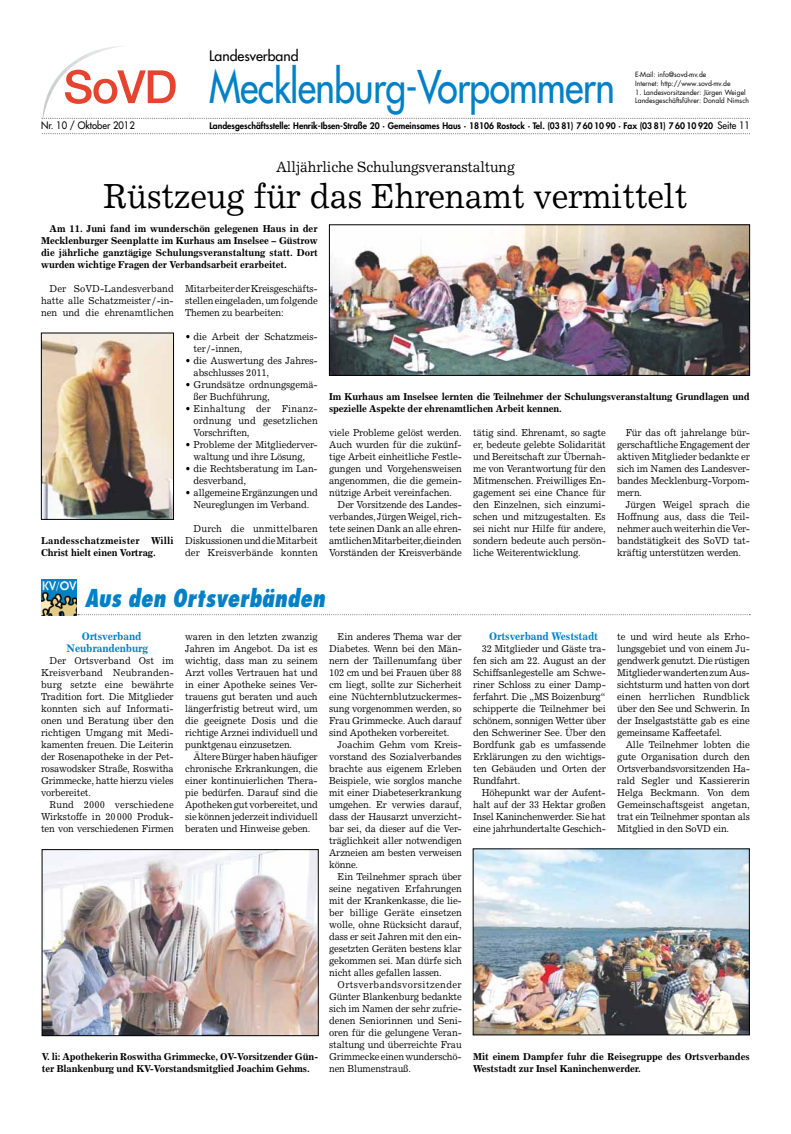
<style>
.page{position:relative;width:791px;height:1134px;background:#fff}
.page>*{position:absolute;margin:0;border:0;box-sizing:border-box;transform-origin:0 0}
.t1{font:43.9px "Futura";letter-spacing:-.015em;color:#0081c7;scale:.85 1}
.t2{font:35px "Excelsior";letter-spacing:-.005em;color:#000;scale:.94 1}
.t3{font:italic 800 condensed 24px "Futura";color:#0081c7;scale:.93 1}
.t4{font:15px "Excelsior";letter-spacing:-.015em;color:#000;scale:.94 1}
.t5{font:14.1px "Futura";color:#000}
.t6{font:700 11px/12px "Excelsior";letter-spacing:-.015em;color:#0081c7;scale:.94 1}
.t7{font:10px/12px "Excelsior";letter-spacing:-.015em;color:#000;text-align:justify;scale:.94 1}
.t8{font:700 10px/12px "Excelsior";letter-spacing:-.015em;color:#000;scale:.96 1}
.t9{font:700 10px/12px "Excelsior";letter-spacing:.02em;color:#000;scale:.96 1}
.t10{font:10px "Futura";color:#000;scale:.94 1}
.t11{font:800 8.8px "Futura";color:#000}
.t12{font:7px/8.8px "Futura";color:#000;scale:.96 1}
</style>
<div class="page">
<img style="left:331px;top:227px;width:417px;height:147px">
<div style="left:329px;top:225px;width:421px;height:151px;border:1px solid #000"></div>
<img style="left:43px;top:335px;width:129px;height:183px">
<div style="left:41px;top:333px;width:133px;height:187px;border:1px solid #000"></div>
<img style="left:41px;top:580px;width:36px;height:36px">
<svg style="left:78px;top:614px;width:672px;height:1px"></svg>
<img style="left:44px;top:851px;width:272px;height:183px">
<div style="left:42px;top:849px;width:276px;height:187px;border:1px solid #000"></div>
<img style="left:475px;top:851px;width:272px;height:182px">
<svg style="left:41px;top:133px;width:709px;height:1px"></svg>
<svg style="left:41px;top:46px;width:709px;height:74px"></svg>
<h3 class="t5" style="left:209px;top:47px;width:91px">Landesverband</h3>
<h1 class="t1" style="left:209px;top:58px;width:479px">Mecklenburg-Vorpommern</h1>
<p class="t12" style="left:635px;top:70px;width:101px">E-Mail: info@sovd-mv.de<br>Internet: http://www.sovd-mv.de</p>
<p class="t12" style="left:635px;top:88px;width:120px">1. Landesvorsitzender: Jürgen Weigel<br>Landesgeschäftsführer: Donald Nimsch</p>
<p class="t10" style="left:41px;top:119px;width:101px">Nr. 10 / Oktober 2012</p>
<p class="t10" style="left:717px;top:119px;width:36px">Seite 11</p>
<p class="t11" style="left:209px;top:120px;width:505px">Landesgeschäftsstelle: Henrik-Ibsen-Straße 20 · Gemeinsames Haus · 18106 Rostock · Tel. (03 81) 7 60 10 90 · Fax (03 81) 7 60 10 920</p>
<h3 class="t4" style="left:276px;top:158px;width:255px">Alljährliche Schulungsveranstaltung</h3>
<h2 class="t2" style="left:103px;top:175px;width:623px">Rüstzeug für das Ehrenamt vermittelt</h2>
<p class="t8" style="left:41px;top:222px;width:290px;text-align:justify;text-indent:9px">Am 11. Juni fand im wunderschön gelegenen Haus in der Mecklenburger Seenplatte im Kurhaus am Inselsee – Güstrow die jährliche ganztägige Schulungsveranstaltung statt. Dort wurden wichtige Fragen der Verbandsarbeit erarbeitet.</p>
<p class="t7" style="left:41px;top:282px;width:143px;text-indent:9px">Der SoVD-Landesverband hatte alle Schatzmeister /-in&shy;nen und die ehrenamtlichen</p>
<p class="t7" style="left:185px;top:282px;width:143px">Mitarbeiter der Kreisgeschäfts&shy;stellen eingeladen, um folgende Themen zu bearbeiten:</p>
<p class="t7" style="left:194px;top:330px;width:134px;text-indent:-9px">• die Arbeit der Schatzmeis&shy;ter/-innen,</p>
<p class="t7" style="left:194px;top:354px;width:134px;text-indent:-9px">• die Auswertung des Jahres&shy;abschlusses 2011,</p>
<p class="t7" style="left:194px;top:378px;width:134px;text-indent:-9px">• Grundsätze ordnungsgemä&shy;ßer Buchführung,</p>
<p class="t7" style="left:194px;top:402px;width:134px;text-indent:-9px">• Einhaltung der Finanz&shy;ordnung und gesetzlichen Vorschriften,</p>
<p class="t7" style="left:185px;top:438px;width:143px;text-align:center">• Probleme der Mitgliederver&shy;waltung und ihre Lösung,</p>
<p class="t7" style="left:194px;top:462px;width:134px;text-indent:-9px">• die Rechtsberatung im Lan&shy;desverband,</p>
<p class="t7" style="left:185px;top:486px;width:143px;text-align:center">• allgemeine Ergänzungen und<br>Neureglungen im Verband.</p>
<p class="t7" style="left:185px;top:522px;width:143px;text-indent:9px">Durch die unmittelbaren Diskussionen und die Mitarbeit der Kreisverbände konnten</p>
<p class="t9" style="left:41px;top:534px;width:140px">Landesschatzmeister Willi<br>Christ hielt einen Vortrag.</p>
<p class="t8" style="left:329px;top:390px;width:440px">Im Kurhaus am Inselsee lernten die Teilnehmer der Schulungsveranstaltung Grundlagen und spezielle Aspekte der ehrenamtlichen Arbeit kennen.</p>
<p class="t7" style="left:473px;top:426px;width:143px">tätig sind. Ehrenamt, so sagte er, bedeute gelebte Solidarität und Bereitschaft zur Übernah&shy;me von Verantwortung für den Mitmenschen. Freiwilliges En&shy;gagement sei eine Chance für den Einzelnen, sich einzumi&shy;schen und mitzugestalten. Es sei nicht nur Hilfe für andere, sondern bedeute auch persön&shy;liche Weiterentwicklung.</p>
<p class="t7" style="left:617px;top:426px;width:143px;text-indent:9px">Für das oft jahrelange bür&shy;gerschaftliche Engagement der aktiven Mitglieder bedankte er sich im Namen des Landesver&shy;bandes Mecklenburg-Vorpom&shy;mern.</p>
<p class="t7" style="left:617px;top:498px;width:143px;text-indent:9px">Jürgen Weigel sprach die Hoffnung aus, dass die Teil&shy;nehmer auch weiterhin die Ver&shy;bandstätigkeit des SoVD tat&shy;kräftig unterstützen werden.</p>
<p class="t7" style="left:329px;top:426px;width:143px">viele Probleme gelöst werden.</p>
<p class="t7" style="left:329px;top:438px;width:143px">Auch wurden für die zukünf-</p>
<p class="t7" style="left:329px;top:450px;width:143px">tige Arbeit einheitliche Festle-</p>
<p class="t7" style="left:329px;top:462px;width:143px">gungen und Vorgehensweisen</p>
<p class="t7" style="left:329px;top:474px;width:143px">angenommen, die die gemein-</p>
<p class="t7" style="left:329px;top:486px;width:132px">nützige Arbeit vereinfachen.</p>
<p class="t7" style="left:338px;top:498px;width:134px">Der Vorsitzende des Landes-</p>
<p class="t7" style="left:329px;top:510px;width:143px">verbandes, Jürgen Weigel, rich-</p>
<p class="t7" style="left:329px;top:522px;width:143px">tete seinen Dank an alle ehren-</p>
<p class="t7" style="left:329px;top:534px;width:142px">amtlichen Mitarbeiter, die in den</p>
<p class="t7" style="left:329px;top:546px;width:143px">Vorständen der Kreisverbände</p>
<h3 class="t3" style="left:85px;top:582px;width:260px">Aus den Ortsverbänden</h3>
<p class="t6" style="left:67px;top:630px;width:88px;text-indent:15px">Ortsverband<br>Neubrandenburg</p>
<p class="t7" style="left:41px;top:654px;width:143px;text-indent:9px">Der Ortsverband Ost im Kreisverband Neubranden&shy;burg setzte eine bewährte Tradition fort. Die Mitglieder konnten sich auf Informati&shy;onen und Beratung über den richtigen Umgang mit Medi&shy;kamenten freuen. Die Leiterin der Rosenapotheke in der Pet&shy;rosawodsker Straße, Roswitha Grimmecke, hatte hierzu vieles vorbereitet.</p>
<p class="t7" style="left:41px;top:798px;width:143px;text-indent:9px">Rund 2000 verschiedene Wirkstoffe in 20000 Produk&shy;ten von verschiedenen Firmen</p>
<p class="t6" style="left:489px;top:630px;width:117px">Ortsverband Weststadt</p>
<p class="t7" style="left:473px;top:642px;width:143px;text-indent:9px">32 Mitglieder und Gäste tra&shy;fen sich am 22. August an der Schiffsanlegestelle am Schwe&shy;riner Schloss zu einer Damp&shy;ferfahrt. Die „MS Boizenburg“ schipperte die Teilnehmer bei schönem, sonnigen Wetter über den Schweriner See. Über den Bordfunk gab es umfassende Erklärungen zu den wichtigs&shy;ten Gebäuden und Orten der Rundfahrt.</p>
<p class="t7" style="left:473px;top:786px;width:143px;text-indent:9px">Höhepunkt war der Aufent&shy;halt auf der 33 Hektar großen Insel Kaninchenwerder. Sie hat eine jahrhundertalte Geschich-</p>
<p class="t7" style="left:329px;top:630px;width:143px;text-indent:9px">Ein anderes Thema war der Diabetes. Wenn bei den Män&shy;nern der Taillenumfang über 102 cm und bei Frauen über 88 cm liegt, sollte zur Sicherheit eine Nüchternblutzuckermes&shy;sung vorgenommen werden, so Frau Grimmecke. Auch darauf sind Apotheken vorbereitet.</p>
<p class="t7" style="left:329px;top:738px;width:143px;text-indent:9px">Joachim Gehm vom Kreis&shy;vorstand des Sozialverbandes brachte aus eigenem Erleben Beispiele, wie sorglos manche mit einer Diabeteserkrankung umgehen. Er verwies darauf, dass der Hausarzt unverzicht&shy;bar sei, da dieser auf die Ver&shy;träglichkeit aller notwendigen Arzneien am besten verweisen könne.</p>
<p class="t7" style="left:329px;top:870px;width:143px;text-indent:9px">Ein Teilnehmer sprach über seine negativen Erfahrungen mit der Krankenkasse, die lie&shy;ber billige Geräte einsetzen wolle, ohne Rücksicht darauf, dass er seit Jahren mit den ein&shy;gesetzten Geräten bestens klar gekommen sei. Man dürfe sich nicht alles gefallen lassen.</p>
<p class="t7" style="left:329px;top:978px;width:143px;text-indent:9px">Ortsverbandsvorsitzender Günter Blankenburg bedankte sich im Namen der sehr zufrie&shy;denen Seniorinnen und Seni&shy;oren für die gelungene Veran&shy;staltung und überreichte Frau Grimmecke einen wunderschö&shy;nen Blumenstrauß.</p>
<p class="t7" style="left:185px;top:630px;width:143px">waren in den letzten zwanzig Jahren im Angebot. Da ist es wichtig, dass man zu seinem Arzt volles Vertrauen hat und in einer Apotheke seines Ver&shy;trauens gut beraten und auch längerfristig betreut wird, um die geeignete Dosis und die richtige Arznei individuell und punktgenau einzusetzen.</p>
<p class="t7" style="left:185px;top:750px;width:143px;text-indent:9px">Ältere Bürger haben häufiger chronische Erkrankungen, die einer kontinuierlichen Thera&shy;pie bedürfen. Darauf sind die Apotheken gut vorbereitet, und sie können jederzeit individuell beraten und Hinweise geben.</p>
<p class="t7" style="left:617px;top:630px;width:143px">te und wird heute als Erho&shy;lungsgebiet und von einem Ju&shy;gendwerk genutzt. Die rüstigen Mitglieder wanderten zum Aus&shy;sichtsturm und hatten von dort einen herrlichen Rundblick über den See und Schwerin. In der Inselgaststätte gab es eine gemeinsame Kaffeetafel.</p>
<p class="t7" style="left:617px;top:738px;width:143px;text-indent:9px">Alle Teilnehmer lobten die gute Organisation durch den Ortsverbandsvorsitzenden Ha&shy;rald Segler und Kassiererin Helga Beckmann. Von dem Gemeinschaftsgeist angetan, trat ein Teilnehmer spontan als Mitglied in den SoVD ein.</p>
<p class="t8" style="left:42px;top:1050px;width:290px">V. li: Apothekerin Roswitha Grimmecke, OV-Vorsitzender Gün&shy;ter Blankenburg und KV-Vorstandsmitglied Joachim Gehms.</p>
<p class="t8" style="left:473px;top:1050px;width:290px">Mit einem Dampfer fuhr die Reisegruppe des Ortsverbandes<br>Weststadt zur Insel Kaninchenwerder.</p>
</div>
